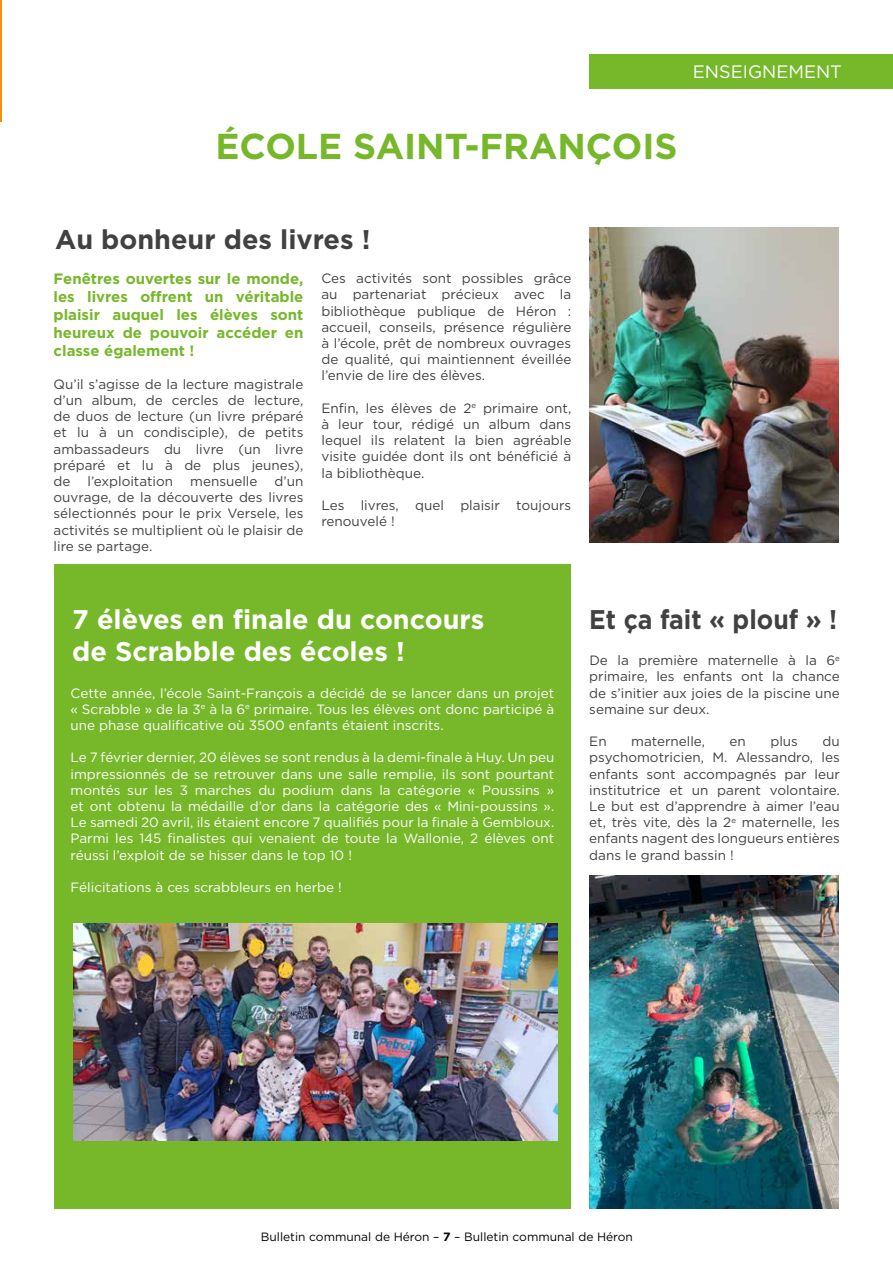
<style>
.page{position:relative;width:893px;height:1263px;background:#fff}
.page>*{position:absolute;margin:0;border:0;box-sizing:border-box;transform-origin:0 0}
.t1{font:700 36px "Gotham";color:#76b82a}
.t2{font:700 27px/32.4px "Gotham";color:#fff}
.t3{font:700 27px "Gotham";color:#424142}
.t4{font:700 27px "Gotham";color:#424142;scale:.92 1}
.t5{font:18px "Gotham";color:#fff}
.t6{font:700 15px/18px "Gotham";color:#76b82a;text-align:justify}
.t7{font:13.5px/16.2px "Gotham";color:#424142;text-align:justify}
.t8{font:13.5px/16.2px "Gotham";color:#fff;text-align:justify}
.t9{font:12px "Gotham";color:#000}
.s1{font-weight:700}
</style>
<div class="page">
<hr style="left:0;top:0;width:1px;height:122px;background:#f39207">
<div style="left:589px;top:54px;width:304px;height:34px;background:#76b82a"></div>
<img style="left:589px;top:227px;width:250px;height:315px">
<div style="left:54px;top:564px;width:517px;height:644px;background:#76b82a"></div>
<img style="left:74px;top:923px;width:483px;height:217px">
<img style="left:589px;top:876px;width:250px;height:332px">
<h3 class="t5" style="left:693px;top:60px;width:151px">ENSEIGNEMENT</h3>
<h1 class="t1" style="left:215px;top:123px;width:464px">ÉCOLE SAINT-FRANÇOIS</h1>
<h2 class="t3" style="left:55px;top:222px;width:317px">Au bonheur des livres !</h2>
<p class="t6" style="left:54px;top:270px;width:251px">Fenêtres ouvertes sur le monde, les livres offrent un véritable plaisir auquel les élèves sont heureux de pouvoir accéder en classe également !</p>
<p class="t7" style="left:54px;top:376px;width:251px">Qu’il s’agisse de la lecture magistrale d’un album, de cercles de lecture, de duos de lecture (un livre préparé et lu à un condisciple), de petits ambassadeurs du livre (un livre préparé et lu à de plus jeunes), de</p>
<p class="t7" style="left:54px;top:473px;width:251px;text-indent:221px">d’un ouvrage, de la découverte des livres sélectionnés pour le prix Versele, les activités se multiplient où le plaisir de lire se partage.</p>
<p class="t7" style="left:88px;top:473px;width:87px">l’exploitation</p>
<p class="t7" style="left:190px;top:473px;width:69px">mensuelle</p>
<p class="t7" style="left:321px;top:270px;width:251px">Ces activités sont possibles grâce au partenariat précieux avec la bibliothèque publique de Héron : accueil, conseils, présence régulière à l’école, prêt de nombreux ouvrages de qualité, qui maintiennent éveillée l’envie de lire des élèves.</p>
<p class="t7" style="left:321px;top:400px;width:251px">Enfin, les élèves de 2<sup>e</sup> primaire ont, à leur tour, rédigé un album dans lequel ils relatent la bien agréable visite guidée dont ils ont bénéficié à la bibliothèque.</p>
<p class="t7" style="left:321px;top:497px;width:251px">Les livres, quel plaisir toujours renouvelé !</p>
<h2 class="t2" style="left:72px;top:603px;width:414px">7 élèves en finale du concours de Scrabble des écoles !</h2>
<p class="t8" style="left:71px;top:684px;width:485px">Cette année, l’école Saint-François a décidé de se lancer dans un projet « Scrabble » de la 3<sup>e</sup> à la 6<sup>e</sup> primaire. Tous les élèves ont donc participé à une phase qualificative où 3500 enfants étaient inscrits.</p>
<p class="t8" style="left:71px;top:749px;width:485px">Le 7 février dernier, 20 élèves se sont rendus à la demi-finale à Huy. Un peu impressionnés de se retrouver dans une salle remplie, ils sont pourtant montés sur les 3 marches du podium dans la catégorie « Poussins » et ont obtenu la médaille d’or dans la catégorie des « Mini-poussins ».<br>Le samedi 20 avril, ils étaient encore 7 qualifiés pour la finale à Gembloux.<br>Parmi les 145 finalistes qui venaient de toute la Wallonie, 2 élèves ont réussi l’exploit de se hisser dans le top 10 !</p>
<p class="t8" style="left:71px;top:879px;width:273px">Félicitations à ces scrabbleurs en herbe !</p>
<h2 class="t4" style="left:589px;top:601px;width:271px">Et ça fait « plouf » !</h2>
<p class="t7" style="left:589px;top:652px;width:252px">De la première maternelle à la 6<sup>e </sup>primaire, les enfants ont la chance de s’initier aux joies de la piscine une semaine sur deux.</p>
<p class="t7" style="left:589px;top:733px;width:19px">En</p>
<p class="t7" style="left:631px;top:733px;width:75px">maternelle,</p>
<p class="t7" style="left:730px;top:733px;width:18px">en</p>
<p class="t7" style="left:770px;top:733px;width:29px">plus</p>
<p class="t7" style="left:589px;top:733px;width:252px;text-indent:233px">du psychomotricien, M. Alessandro, les enfants sont accompagnés par leur institutrice et un parent volontaire.<br>Le but est d’apprendre à aimer l’eau et, très vite, dès la 2<sup>e</sup> maternelle, les enfants nagent des longueurs entières dans le grand bassin !</p>
<p class="t9" style="left:261px;top:1229px;width:374px">Bulletin communal de Héron – <span class="s1">7</span> – Bulletin communal de Héron</p>
</div>
